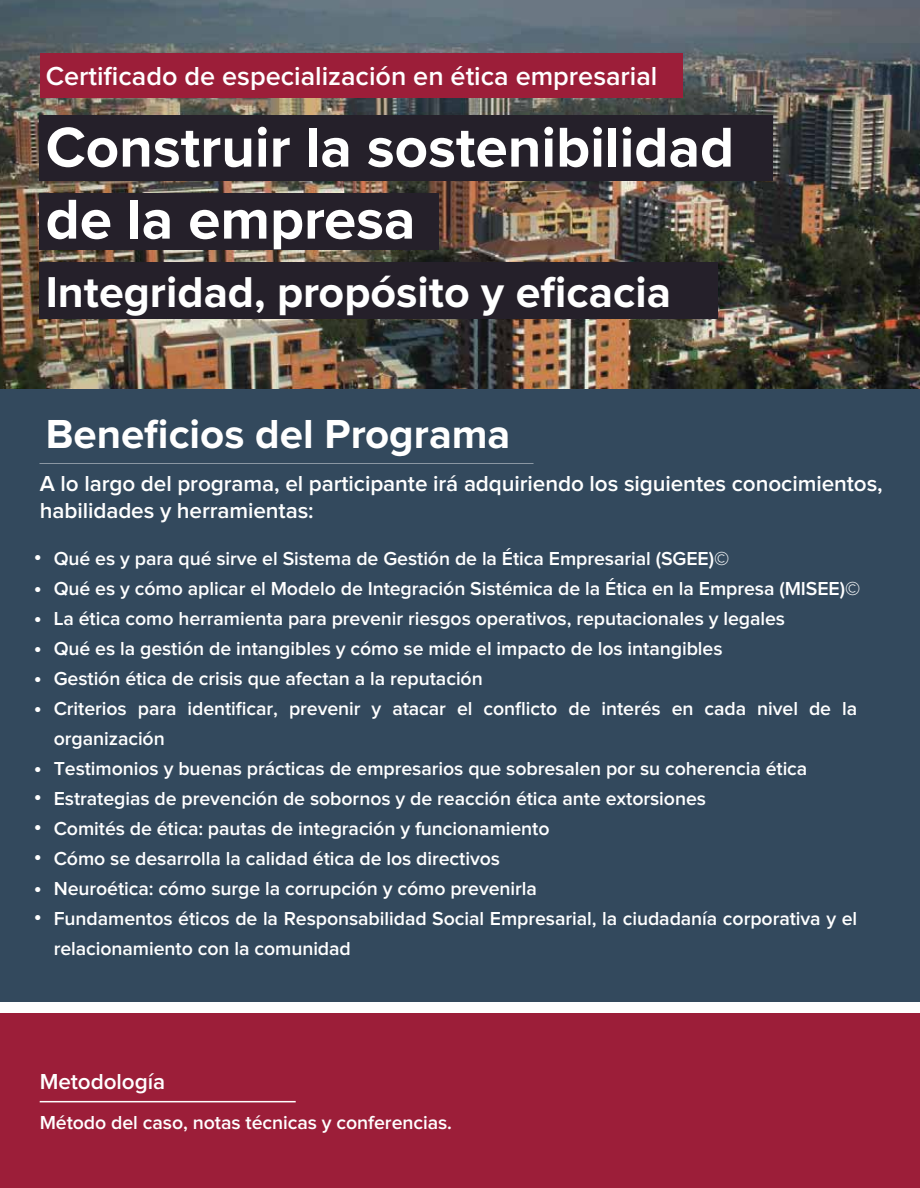
<style>
.page{position:relative;width:920px;height:1188px;background:#fff}
.page>*{position:absolute;margin:0;border:0;box-sizing:border-box;transform-origin:0 0}
.t1{font:700 58.2px/72px "Proxima Nova";color:#fff}
.t2{font:700 44.7px "Proxima Nova";color:#fff}
.t3{font:700 42px "Proxima Nova";color:#fff}
.t4{font:600 27px "Proxima Nova";color:#fff}
.t5{font:600 22.5px/30.3px "Proxima Nova";letter-spacing:-.005em;color:#fff;text-align:justify}
.t6{font:600 19.5px/30px "Proxima Nova";letter-spacing:-.005em;color:#fff}
</style>
<div class="page">
<div style="left:0;top:1014px;width:920px;height:174px;background:#9c1e39"></div>
<img style="left:0;top:0;width:920px;height:389px">
<div style="left:0;top:389px;width:920px;height:613px;background:#33495d"></div>
<div style="left:40px;top:53px;width:642px;height:44px;background:#9c1e39"></div>
<hr style="left:40px;top:1101px;width:256px;height:1px;background:#fff">
<div style="left:40px;top:115px;width:733px;height:66px;background:#25202a"></div>
<div style="left:40px;top:193px;width:399px;height:57px;background:#25202a"></div>
<div style="left:40px;top:262px;width:678px;height:57px;background:#25202a"></div>
<h3 class="t4" style="left:46px;top:63px;width:613px">Certificado de especialización en ética empresarial</h3>
<h1 class="t1" style="left:46px;top:114px;width:690px">Construir la sostenibilidad de la empresa</h1>
<h2 class="t2" style="left:46px;top:271px;width:627px">Integridad, propósito y eficacia</h2>
<h3 class="t3" style="left:46px;top:415px;width:466px">Beneficios del Programa</h3>
<p class="t5" style="left:40px;top:471px;width:845px;line-height:27px">A lo largo del programa, el participante irá adquiriendo los siguientes conocimientos, habilidades y herramientas:</p>
<p class="t5" style="left:34px;top:542px;width:10px">• • • • • •</p>
<p class="t6" style="left:54px;top:544px;width:808px">Qué es y para qué sirve el Sistema de Gestión de la Ética Empresarial (SGEE)©<br>Qué es y cómo aplicar el Modelo de Integración Sistémica de la Ética en la Empresa (MISEE)© La ética como herramienta para prevenir riesgos operativos, reputacionales y legales<br>Qué es la gestión de intangibles y cómo se mide el impacto de los intangibles<br>Gestión ética de crisis que afectan a la reputación<br>Criterios para identificar, prevenir y atacar el conflicto de interés en cada nivel de la organización<br>Testimonios y buenas prácticas de empresarios que sobresalen por su coherencia ética Estrategias de prevención de sobornos y de reacción ética ante extorsiones<br>Comités de ética: pautas de integración y funcionamiento<br>Cómo se desarrolla la calidad ética de los directivos<br>Neuroética: cómo surge la corrupción y cómo prevenirla<br>Fundamentos éticos de la Responsabilidad Social Empresarial, la ciudadanía corporativa y el relacionamiento con la comunidad</p>
<p class="t5" style="left:34px;top:753px;width:10px">• • • • •</p>
<p class="t5" style="left:34px;top:902px;width:10px">•</p>
<p class="t5" style="left:40px;top:1067px;width:127px">Metodología</p>
<p class="t6" style="left:40px;top:1108px;width:414px">Método del caso, notas técnicas y conferencias.</p>
</div>
